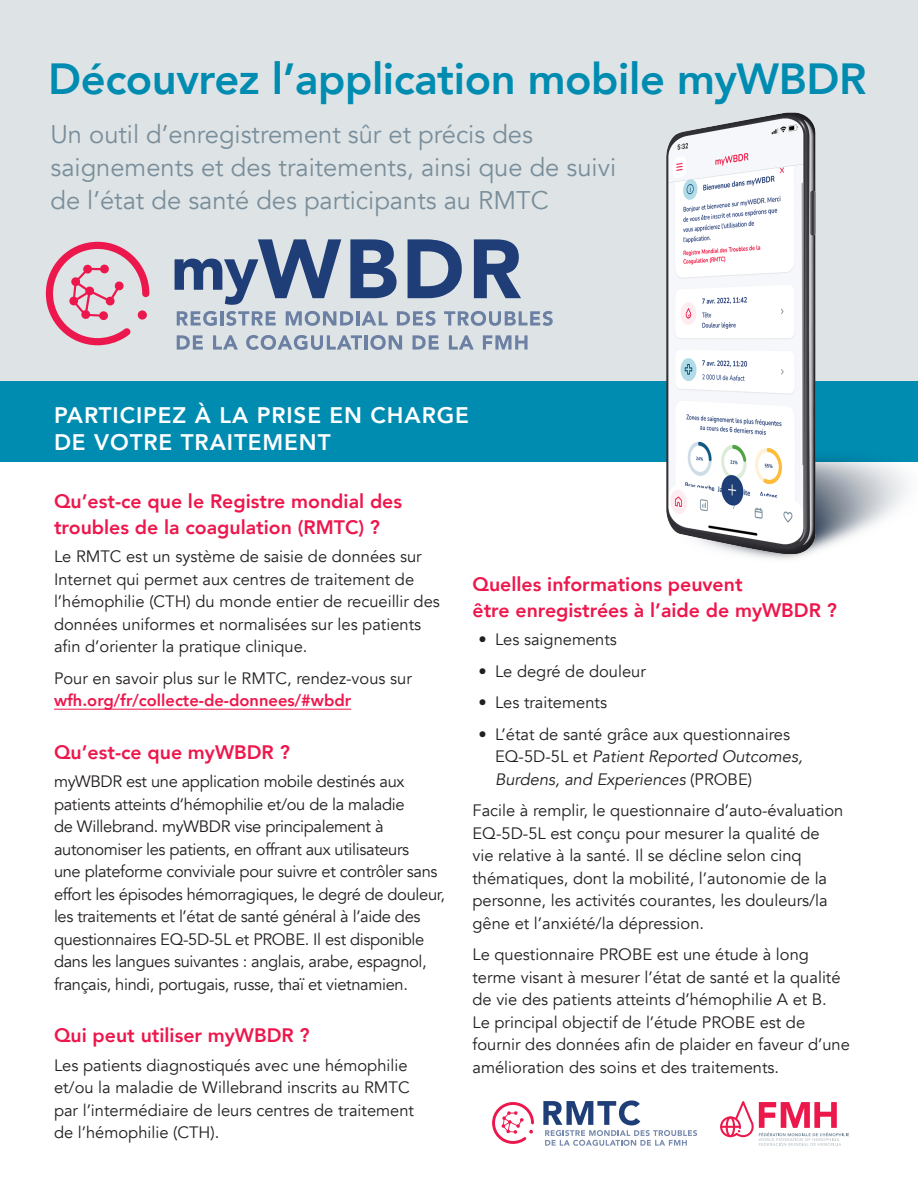
<style>
.page{position:relative;width:918px;height:1188px;background:#fff}
.page>*{position:absolute;margin:0;border:0;box-sizing:border-box;transform-origin:0 0}
.t1{font:800 43.5px "Avenir";letter-spacing:-.01em;color:#008cb1}
.Paragraph_Style_3{font:25.5px/33px "Avenir";color:#798e9a}
.Paragraph_Style_4{font:800 22.5px/27.5px "Avenir";letter-spacing:.04em;color:#fff}
.Q{font:800 19.5px/25.5px "Avenir";color:#ed174c}
.answer{font:16.5px/22.5px "Avenir";color:#231f20}
.answer-2{font:16.5px/22.5px "Avenir";letter-spacing:-.02em;color:#231f20}
.s1{font-weight:800;color:#ed174c}
.s2{font-style:inherit}
.s3{font-style:italic}
</style>
<div class="page">
<div style="left:0;top:0;width:918px;height:459px;background:#dee3e6"></div>
<div style="left:0;top:381px;width:918px;height:81px;background:#008cb1"></div>
<svg style="left:175px;top:239px;width:166px;height:66px"></svg>
<svg style="left:350px;top:239px;width:47px;height:59px"></svg>
<svg style="left:408px;top:239px;width:54px;height:59px"></svg>
<svg style="left:474px;top:239px;width:33px;height:59px"></svg>
<svg style="left:46px;top:242px;width:103px;height:103px"></svg>
<svg style="left:177px;top:311px;width:40px;height:15px"></svg>
<hr style="left:220px;top:311px;width:3px;height:14px;background:#1f3e77">
<svg style="left:226px;top:311px;width:50px;height:15px"></svg>
<svg style="left:286px;top:311px;width:67px;height:15px"></svg>
<hr style="left:356px;top:311px;width:3px;height:14px;background:#1f3e77">
<svg style="left:361px;top:311px;width:27px;height:14px"></svg>
<svg style="left:397px;top:311px;width:39px;height:15px"></svg>
<svg style="left:444px;top:311px;width:63px;height:15px"></svg>
<svg style="left:177px;top:335px;width:26px;height:15px"></svg>
<svg style="left:213px;top:335px;width:25px;height:15px"></svg>
<svg style="left:246px;top:335px;width:116px;height:15px"></svg>
<hr style="left:364px;top:335px;width:4px;height:15px;background:#6b80a3">
<svg style="left:370px;top:335px;width:32px;height:15px"></svg>
<svg style="left:413px;top:335px;width:26px;height:15px"></svg>
<svg style="left:449px;top:335px;width:25px;height:15px"></svg>
<svg style="left:483px;top:335px;width:24px;height:15px"></svg>
<svg style="left:720px;top:1101px;width:129px;height:45px"></svg>
<hr style="left:720px;top:1126px;width:21px;height:2px;background:#ec184b">
<svg style="left:543px;top:1100px;width:154px;height:46px"></svg>
<svg style="left:492px;top:1102px;width:42px;height:42px"></svg>
<img style="left:507px;top:112px;width:329px;height:449px">
<hr style="left:54px;top:709px;width:297px;height:1px;background:#ed174c">
<p class="t1" style="left:48px;top:45px;width:820px">Découvrez l’application mobile myWBDR</p>
<p class="Paragraph_Style_3" style="left:50px;top:118px;width:567px">Un outil d’enregistrement sûr et précis des saignements et des traitements, ainsi que de suivi de l’état de santé des participants au RMTC</p>
<p class="Paragraph_Style_4" style="left:54px;top:401px;width:416px">PARTICIPEZ À LA PRISE EN CHARGE<br>DE VOTRE TRAITEMENT</p>
<p class="Q" style="left:54px;top:489px;width:350px">Qu’est-ce que le Registre mondial des troubles de la coagulation (RMTC) ?</p>
<p class="answer" style="left:54px;top:546px;width:387px">Le RMTC est un système de saisie de données sur Internet qui permet aux centres de traitement de l’hémophilie (CTH) du monde entier de recueillir des données uniformes et normalisées sur les patients afin d’orienter la pratique clinique.</p>
<p class="answer" style="left:54px;top:667px;width:359px">Pour en savoir plus sur le RMTC, rendez-vous sur <span class="s1">wfh.org/fr/collecte-de-donnees/#wbdr</span></p>
<p class="Q" style="left:54px;top:739px;width:237px">Qu’est-ce que myWBDR ?</p>
<p class="answer-2" style="left:54px;top:771px;width:393px">myWBDR est une application mobile destinés aux patients atteints d’hémophilie et/ou de la maladie<br>de Willebrand. myWBDR vise principalement à autonomiser les patients, en offrant aux utilisateurs<br>une plateforme conviviale pour suivre et contrôler sans effort les épisodes hémorragiques, le degré de douleur, les traitements et l’état de santé général à l’aide des questionnaires EQ-5D-5L et PROBE. Il est disponible dans les langues suivantes : anglais, arabe, espagnol, français, hindi, portugais, russe, thaï et vietnamien.</p>
<p class="Q" style="left:54px;top:1023px;width:257px">Qui peut utiliser myWBDR ?</p>
<p class="answer" style="left:54px;top:1054px;width:362px">Les patients diagnostiqués avec une hémophilie et/ou la maladie de Willebrand inscrits au RMTC par l’intermédiaire de leurs centres de traitement de l’hémophilie (CTH).</p>
<p class="Q" style="left:472px;top:572px;width:366px">Quelles informations peuvent<br>être enregistrées à l’aide de myWBDR ?</p>
<p class="answer" style="left:478px;top:628px;width:140px"><span class="s2">•</span> Les saignements</p>
<p class="answer" style="left:478px;top:660px;width:169px"><span class="s2">•</span> Le degré de douleur</p>
<p class="answer" style="left:478px;top:691px;width:130px"><span class="s2">•</span> Les traitements</p>
<p class="answer" style="left:495px;top:723px;width:309px;text-indent:-16px"><span class="s2">•</span> L’état de santé grâce aux questionnaires<br>EQ-5D-5L et <span class="s3">Patient Reported Outcomes,<br>Burdens, and Experiences</span> (PROBE)</p>
<p class="answer" style="left:472px;top:799px;width:372px">Facile à remplir, le questionnaire d’auto-évaluation EQ-5D-5L est conçu pour mesurer la qualité de vie relative à la santé. Il se décline selon cinq thématiques, dont la mobilité, l’autonomie de la personne, les activités courantes, les douleurs/la gêne et l’anxiété/la dépression.</p>
<p class="answer" style="left:472px;top:943px;width:379px">Le questionnaire PROBE est une étude à long terme visant à mesurer l’état de santé et la qualité de vie des patients atteints d’hémophilie A et B.<br>Le principal objectif de l’étude PROBE est de fournir des données afin de plaider en faveur d’une amélioration des soins et des traitements.</p>
</div>
